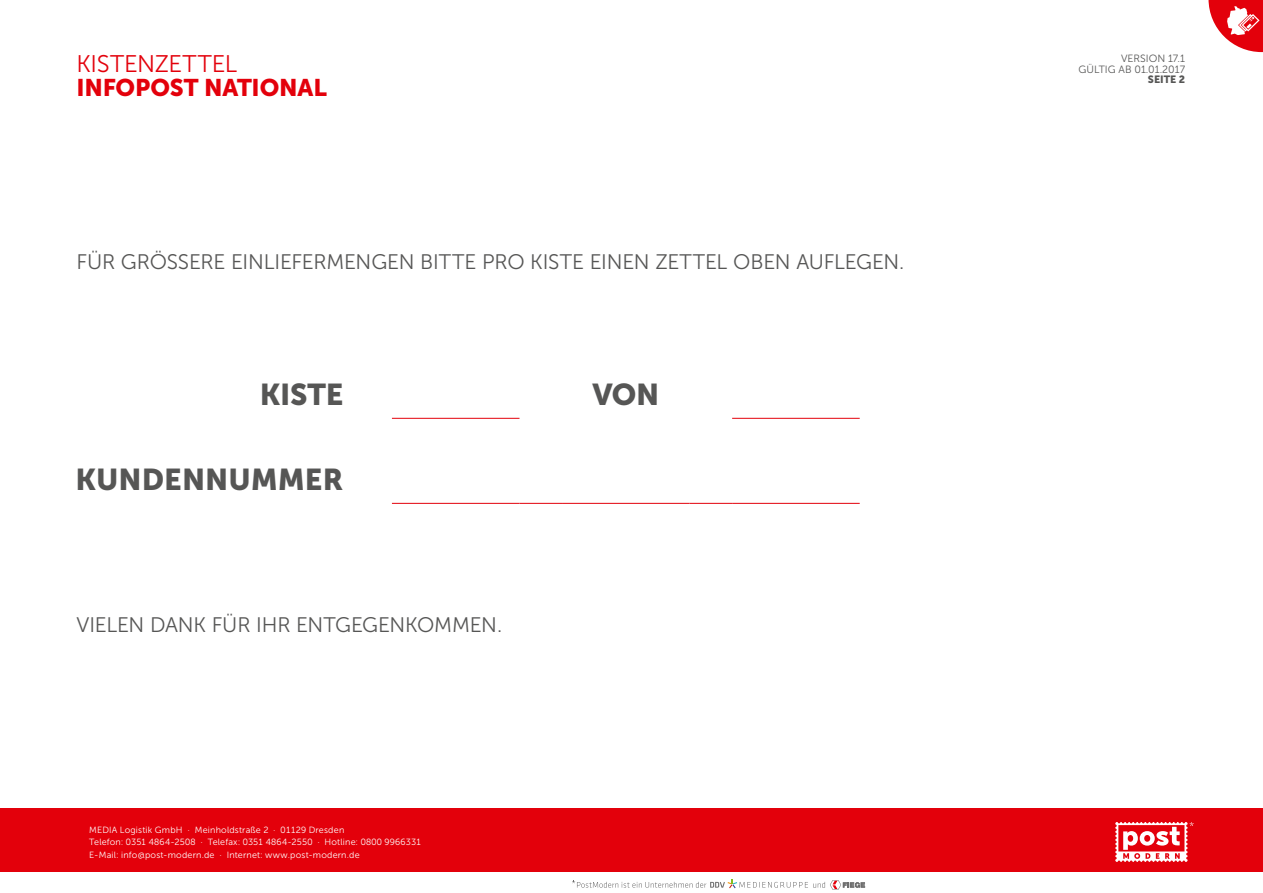
<style>
.page{position:relative;width:1263px;height:893px;background:#fff}
.page>*{position:absolute;margin:0;border:0;box-sizing:border-box;transform-origin:0 0}
.t1{font:30px "Museo Sans 900";color:#565655}
.t2{font:24px "Museo Sans 900";letter-spacing:-.005em;color:#e3000b}
.t3{font:24px "Museo Sans 300";letter-spacing:-.01em;color:#e3000b}
.t4{font:21px "Museo Sans 300";letter-spacing:-.01em;color:#565655}
.t5{font:10.5px/10.5px "Museo Sans 300";color:#565655;text-align:right}
.t6{font:10.5px "Museo Sans 900";color:#565655}
.t7{font:9px/12.8px "Museo Sans 300";letter-spacing:.025em;color:#fff}
</style>
<div class="page">
<svg style="left:572px;top:879px;width:293px;height:11px"></svg>
<div style="left:0;top:808px;width:1263px;height:64px;background:#e3000b"></div>
<svg style="left:1115px;top:822px;width:79px;height:40px"></svg>
<hr style="left:392px;top:418px;width:127px;height:1px;background:#e3000b">
<hr style="left:732px;top:418px;width:128px;height:1px;background:#e3000b">
<hr style="left:392px;top:503px;width:127px;height:1px;background:#e3000b">
<hr style="left:519px;top:503px;width:43px;height:1px;background:#e3000b">
<hr style="left:562px;top:503px;width:128px;height:1px;background:#e3000b">
<hr style="left:690px;top:503px;width:42px;height:1px;background:#e3000b">
<hr style="left:732px;top:503px;width:128px;height:1px;background:#e3000b">
<svg style="left:1208px;top:0;width:55px;height:52px"></svg>
<h2 class="t3" style="left:77px;top:51px;width:162px">KISTENZETTEL</h2>
<h2 class="t2" style="left:77px;top:74px;width:252px">INFOPOST NATIONAL</h2>
<h3 class="t4" style="left:77px;top:251px;width:829px">FÜR GRÖSSERE EINLIEFERMENGEN BITTE PRO KISTE EINEN ZETTEL OBEN AUFLEGEN.</h3>
<h1 class="t1" style="left:260px;top:377px;width:85px">KISTE</h1>
<h1 class="t1" style="left:592px;top:377px;width:68px">VON</h1>
<h1 class="t1" style="left:76px;top:462px;width:269px">KUNDENNUMMER</h1>
<h3 class="t4" style="left:77px;top:614px;width:427px">VIELEN DANK FÜR IHR ENTGEGENKOMMEN.</h3>
<p class="t7" style="left:89px;top:823px;width:333px">MEDIA Logistik GmbH · Meinholdstraße 2 · 01129 Dresden<br>Telefon: 0351 4864-2508 · Telefax: 0351 4864-2550 · Hotline: 0800 9966331<br>E-Mail: info@post-modern.de · Internet: www.post-modern.de</p>
<p class="t5" style="left:1078px;top:53px;width:108px">VERSION 17.1<br>GÜLTIG AB 01.01.2017</p>
<p class="t6" style="left:1148px;top:73px;width:39px">SEITE 2</p>
</div>
